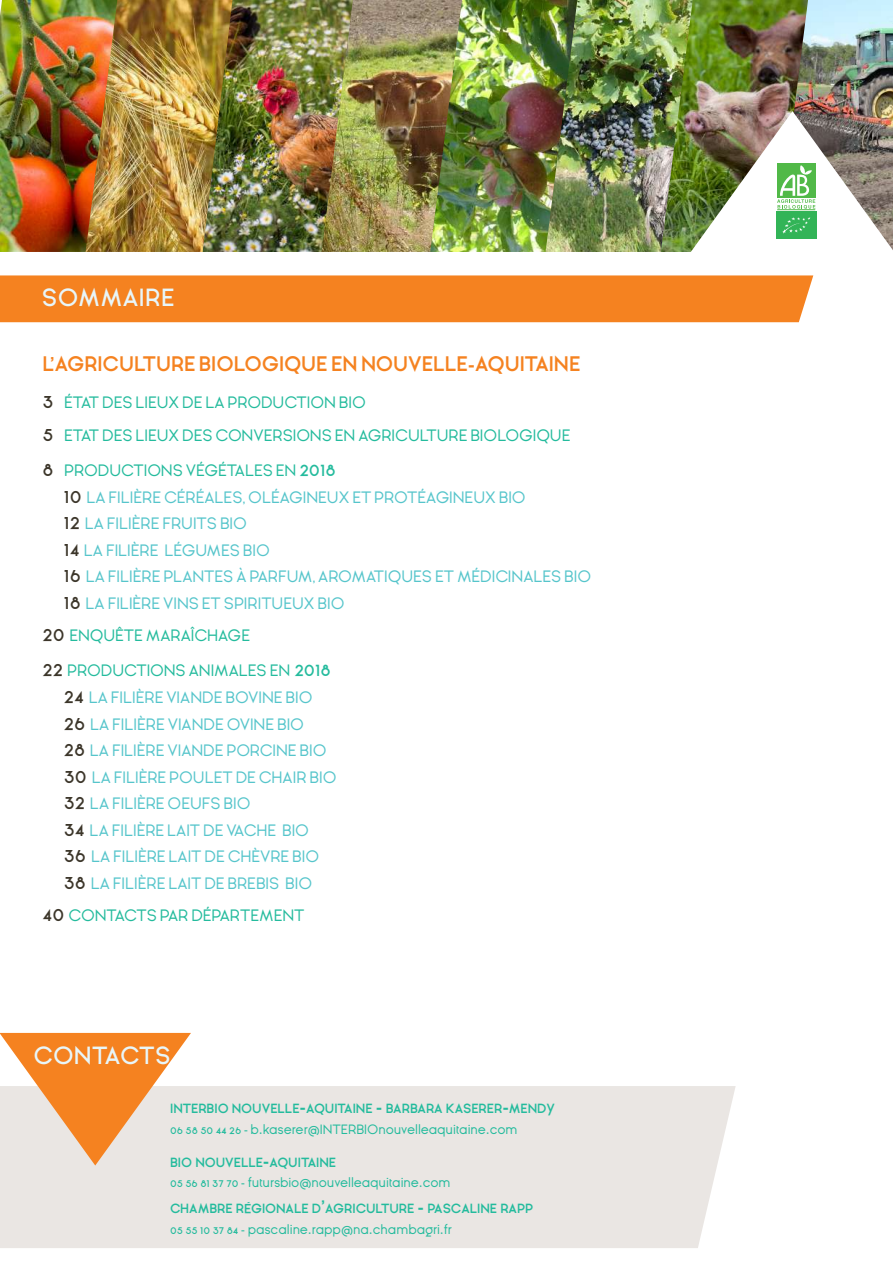
<style>
.page{position:relative;width:893px;height:1263px;background:#fff}
.page>*{position:absolute;margin:0;border:0;box-sizing:border-box;transform-origin:0 0}
.t1{font:600 24px "Ginora Sans";letter-spacing:.02em;color:#e8f6f9}
.t2{font:700 19.95px "Ginora Sans";color:#f58220}
.t3{font:16.5px/26.5px "Ginora Sans";color:#56c5cb}
.t4{font:16.5px/32.4px "Ginora Sans";color:#24bb9d}
.t5{font:13.5px "Ginora Sans";color:#24bb9d}
.t6{font:700 12.6px "Ginora Sans";color:#24bb9d}
.s1{font-size:24px;color:#3c362a}
.s2{color:#24bb9d}
.s3{font-size:22.5px;color:#24bb9d}
.s4{font-size:22.5px}
.s5{font-size:18px}
</style>
<div class="page">
<div style="left:0;top:275px;width:813px;height:47px;background:#f58220"></div>
<div style="left:0;top:1086px;width:736px;height:162px;background:#eae6e3"></div>
<svg style="left:0;top:1033px;width:191px;height:132px;background:#f1b583"></svg>
<img style="left:0;top:0;width:86px;height:252px">
<img style="left:86px;top:0;width:117px;height:252px">
<img style="left:353px;top:0;width:77px;height:252px">
<img style="left:430px;top:0;width:116px;height:252px">
<img style="left:546px;top:0;width:115px;height:252px">
<img style="left:661px;top:0;width:115px;height:252px">
<img style="left:776px;top:0;width:117px;height:111px">
<img style="left:690px;top:111px;width:203px;height:141px">
<img style="left:203px;top:0;width:150px;height:252px">
<h1 class="t1" style="left:42px;top:284px;width:134px">SOMMAIRE</h1>
<p class="t2" style="left:43px;top:353px;width:539px">L’AGRICULTURE BIOLOGIQUE EN NOUVELLE-AQUITAINE</p>
<p class="t4" style="left:43px;top:386px;width:529px"><span class="s1">3</span> ÉTAT DES LIEUX DE LA PRODUCTION BIO<br><span class="s1">5</span> ETAT DES LIEUX DES CONVERSIONS EN AGRICULTURE BIOLOGIQUE</p>
<p class="t3" style="left:64px;top:457px;width:529px;text-indent:-21px"><span class="s1">8</span> <span class="s2">PRODUCTIONS VÉGÉTALES EN</span> <span class="s3">2018<br></span><span class="s1">10</span> LA FILIÈRE CÉRÉALES, OLÉAGINEUX ET PROTÉAGINEUX BIO<br><span class="s1">12</span> LA FILIÈRE FRUITS BIO<br><span class="s1">14</span> LA FILIÈRE LÉGUMES BIO<br><span class="s1">16</span> LA FILIÈRE PLANTES À PARFUM, AROMATIQUES ET MÉDICINALES BIO <span class="s1">18</span> LA FILIÈRE VINS ET SPIRITUEUX BIO</p>
<p class="t4" style="left:43px;top:618px;width:290px;line-height:35.5px"><span class="s1">20</span> ENQUÊTE MARAÎCHAGE<br><span class="s1">22</span> PRODUCTIONS ANIMALES EN <span class="s4">2018</span></p>
<p class="t3" style="left:64px;top:684px;width:274px"><span class="s1">24</span> LA FILIÈRE VIANDE BOVINE BIO<br><span class="s1">26</span> LA FILIÈRE VIANDE OVINE BIO<br><span class="s1">28</span> LA FILIÈRE VIANDE PORCINE BIO<br><span class="s1">30</span> LA FILIÈRE POULET DE CHAIR BIO<br><span class="s1">32</span> LA FILIÈRE OEUFS BIO<br><span class="s1">34</span> LA FILIÈRE LAIT DE VACHE BIO<br><span class="s1">36</span> LA FILIÈRE LAIT DE CHÈVRE BIO<br><span class="s1">38</span> LA FILIÈRE LAIT DE BREBIS BIO</p>
<p class="t4" style="left:43px;top:899px;width:263px"><span class="s1">40</span> CONTACTS PAR DÉPARTEMENT</p>
<h1 class="t1" style="left:33px;top:1042px;width:138px">CONTACTS</h1>
<p class="t6" style="left:170px;top:1101px;width:386px">INTERBIO NOUVELLE<span class="s5">-</span>AQUITAINE <span class="s5">-</span> BARBARA KASERER<span class="s5">-</span>MENDY</p>
<p class="t5" style="left:170px;top:1122px;width:349px">06 58 50 44 26 - b.kaserer@INTERBIOnouvelleaquitaine.com</p>
<p class="t6" style="left:170px;top:1155px;width:167px">BIO NOUVELLE<span class="s5">-</span>AQUITAINE</p>
<p class="t5" style="left:170px;top:1175px;width:282px">05 56 81 37 70 - futursbio@nouvelleaquitaine.com</p>
<p class="t6" style="left:170px;top:1202px;width:365px">CHAMBRE RÉGIONALE D<span class="s5">’</span>AGRICULTURE <span class="s5">-</span> PASCALINE RAPP</p>
<p class="t5" style="left:170px;top:1222px;width:283px">05 55 10 37 84 - pascaline.rapp@na.chambagri.fr</p>
</div>
